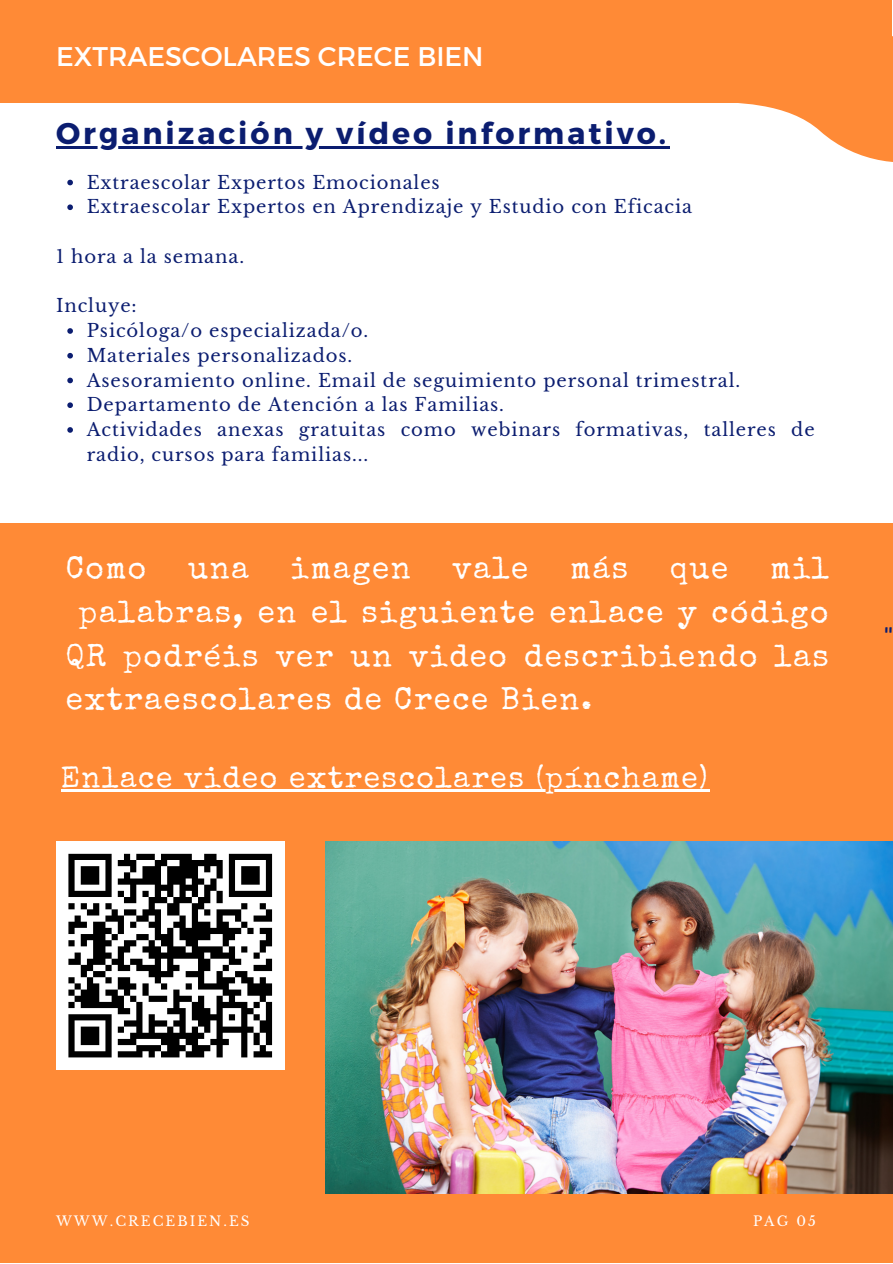
<style>
.page{position:relative;width:893px;height:1264px;background:#fff}
.page>*{position:absolute;margin:0;border:0;box-sizing:border-box;transform-origin:0 0}
.t1{font:31.5px "Special Elite";letter-spacing:.05em;color:#fff}
.t2{font:30px "Special Elite";letter-spacing:.05em;color:#fff}
.t3{font:700 30px "Montserrat";letter-spacing:.1em;color:#0b1d70}
.t4{font:27px "Montserrat";color:#fff}
.t5{font:18px/24.8px "Libre Baskerville";letter-spacing:.05em;color:#0b1d70}
.t6{font:18px "Bike Park";color:#0b1d70}
.t7{font:13.5px "Libre Baskerville";letter-spacing:.15em;color:#fff}
</style>
<div class="page">
<div style="left:0;top:0;width:891px;height:103px;background:#ff8a36"></div>
<div style="left:0;top:1193px;width:892px;height:69px;background:#ff8a36"></div>
<svg style="left:67px;top:180px;width:6px;height:5px"></svg>
<svg style="left:67px;top:204px;width:6px;height:6px"></svg>
<svg style="left:67px;top:328px;width:6px;height:6px"></svg>
<svg style="left:67px;top:353px;width:6px;height:5px"></svg>
<svg style="left:67px;top:377px;width:6px;height:6px"></svg>
<svg style="left:67px;top:402px;width:6px;height:6px"></svg>
<svg style="left:67px;top:427px;width:6px;height:6px"></svg>
<hr style="left:56px;top:146px;width:613px;height:2px;background:#0b1d70">
<svg style="left:586px;top:0;width:306px;height:162px"></svg>
<div style="left:0;top:523px;width:892px;height:691px;background:#ff8a36"></div>
<div style="left:56px;top:841px;width:228px;height:228px;background:#fff"></div>
<svg style="left:68px;top:853px;width:205px;height:205px"></svg>
<img style="left:326px;top:841px;width:566px;height:351px">
<hr style="left:61px;top:789px;width:648px;height:2px;background:#fff">
<p class="t4" style="left:56px;top:39px;width:429px">EXTRAESCOLARES CRECE BIEN</p>
<p class="t3" style="left:56px;top:114px;width:611px">Organización y vídeo informativo.</p>
<p class="t5" style="left:87px;top:170px;width:354px">Extraescolar Expertos Emocionales</p>
<p class="t5" style="left:87px;top:195px;width:607px">Extraescolar Expertos en Aprendizaje y Estudio con Eficacia</p>
<p class="t5" style="left:56px;top:244px;width:189px">1 hora a la semana.</p>
<p class="t5" style="left:56px;top:294px;width:82px">Incluye:</p>
<p class="t5" style="left:87px;top:318px;width:283px">Psicóloga/o especializada/o.</p>
<p class="t5" style="left:87px;top:343px;width:267px">Materiales personalizados.</p>
<p class="t5" style="left:87px;top:368px;width:655px">Asesoramiento online. Email de seguimiento personal trimestral.</p>
<p class="t5" style="left:87px;top:393px;width:419px">Departamento de Atención a las Familias.</p>
<p class="t5" style="left:87px;top:417px;width:729px">Actividades anexas gratuitas como webinars formativas, talleres de radio, cursos para familias...</p>
<p class="t1" style="left:66px;top:555px;width:82px">Como</p>
<p class="t1" style="left:188px;top:555px;width:62px">una</p>
<p class="t1" style="left:291px;top:555px;width:121px">imagen</p>
<p class="t1" style="left:452px;top:555px;width:77px">vale</p>
<p class="t1" style="left:570px;top:555px;width:60px">más</p>
<p class="t1" style="left:670px;top:555px;width:60px">que</p>
<p class="t1" style="left:770px;top:555px;width:60px">mil</p>
<p class="t1" style="left:79px;top:599px;width:751px">palabras, en el siguiente enlace y código</p>
<p class="t1" style="left:66px;top:643px;width:764px">QR podréis ver un video describiendo las</p>
<p class="t1" style="left:66px;top:687px;width:527px">extraescolares de Crece Bien.</p>
<p class="t2" style="left:61px;top:765px;width:648px">Enlace video extrescolares (pínchame)</p>
<p class="t6" style="left:884px;top:618px;width:9px">"</p>
<p class="t7" style="left:56px;top:1212px;width:195px">WWW.CRECEBIEN.ES</p>
<p class="t7" style="left:753px;top:1212px;width:64px">PAG 05</p>
</div>
